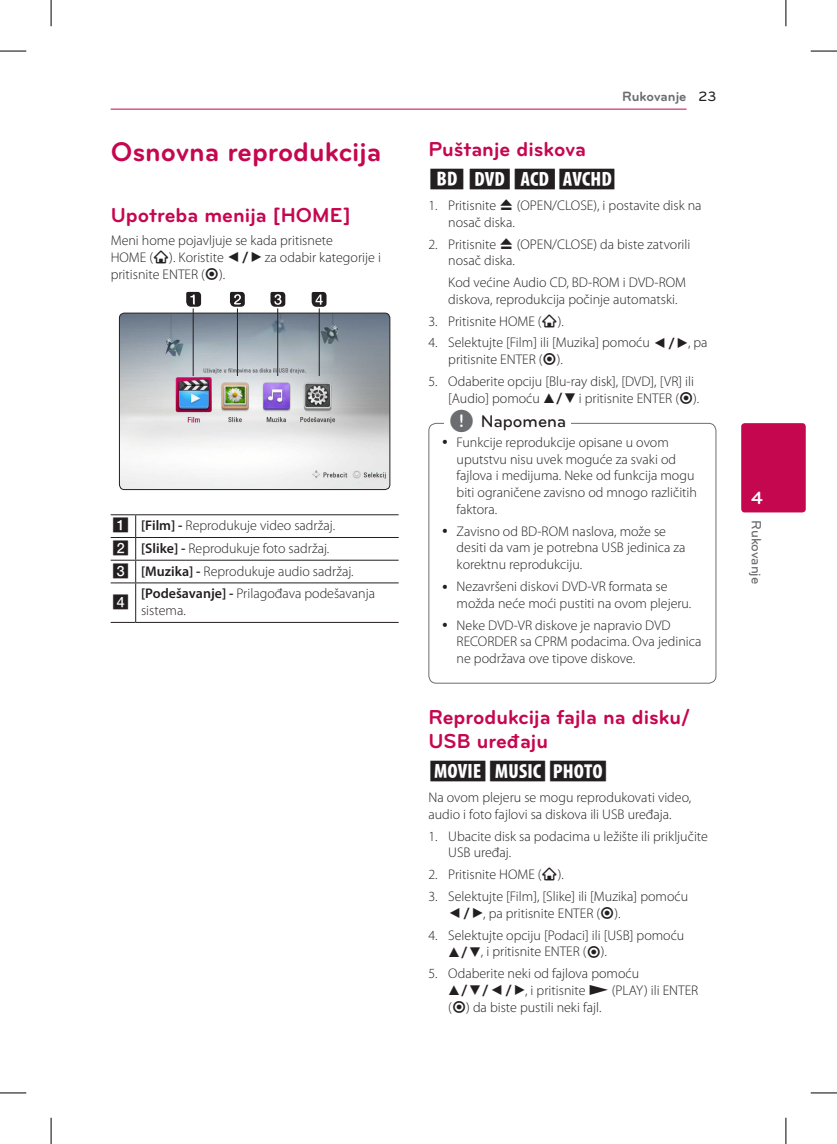
<style>
.page{position:relative;width:837px;height:1144px;background:#fff}
.page>*{position:absolute;margin:0;border:0;box-sizing:border-box;transform-origin:0 0}
.Title_1{font:700 28px "Bryant LG";color:#c50750}
.Title_2{font:700 21px/24.5px "Bryant LG";color:#c50750}
.Content_text_Light{font:21px "UPSYS Common";color:#231f20}
.t1{font:700 18.38px "Bryant LG";color:#fff}
.t2{font:500 17.5px "Bryant LG";color:#231f20}
.Content_text_Num{font:300 14px/16.8px "Myriad Pro";color:#231f20}
.Content_text_Light-2{font:300 14px/16.8px "Myriad Pro";color:#231f20}
.Content_text_SemiBol{font:300 14px/16.8px "Myriad Pro";color:#231f20}
.Contents_Text_Sub_Nu{font:300 14px/16.8px "Myriad Pro";color:#231f20}
.Chapter_Title_Top_R{font:700 14px "Bryant LG";color:#6c6d70}
.Chapter_Title_Side{font:500 14px "Bryant LG";letter-spacing:-.005em;color:#6c6d70}
.Content_text_Light-3{font:14px "UPSYS Boxed Number";color:#231f20}
.Page_No_Right{font:500 14px "Bryant LG";color:#231f20}
.s1{font-family:"UPSYS Font 2013 Basic";font-weight:400}
.s2{font-family:"UPSYS Common";font-weight:400}
.s3{font-weight:600}
.s4{font-family:"UPSYS Common";font-weight:400;font-size:26.25px;color:#6c6d70}
</style>
<div class="page">
<hr style="left:111px;top:109px;width:575px;height:1px;background:#c50750">
<div style="left:741px;top:423px;width:64px;height:89px;background:#c50750;border-radius:3px"></div>
<img style="left:119px;top:313px;width:271px;height:177px">
<div style="left:119px;top:313px;width:271px;height:177px;border:1px solid #231f20;border-radius:5px"></div>
<hr style="left:193px;top:308px;width:1px;height:68px;background:#231f20">
<hr style="left:237px;top:308px;width:1px;height:68px;background:#231f20">
<hr style="left:277px;top:308px;width:1px;height:68px;background:#231f20">
<hr style="left:319px;top:308px;width:1px;height:68px;background:#231f20">
<svg style="left:186px;top:292px;width:15px;height:15px"></svg>
<svg style="left:230px;top:292px;width:15px;height:15px"></svg>
<svg style="left:270px;top:292px;width:15px;height:15px"></svg>
<svg style="left:311px;top:292px;width:15px;height:15px"></svg>
<hr style="left:136px;top:514px;width:262px;height:1px;background:#231f20">
<hr style="left:135px;top:583px;width:1px;height:39px;background:#231f20">
<hr style="left:136px;top:537px;width:262px;height:1px;background:#231f20">
<hr style="left:136px;top:560px;width:262px;height:1px;background:#231f20">
<svg style="left:111px;top:514px;width:25px;height:69px"></svg>
<hr style="left:136px;top:582px;width:262px;height:1px;background:#231f20">
<svg style="left:111px;top:622px;width:25px;height:1px"></svg>
<hr style="left:136px;top:622px;width:262px;height:1px;background:#231f20">
<div style="left:428px;top:423px;width:288px;height:261px;border:1px solid #6c6d70;border-radius:7px"></div>
<div style="left:444px;top:418px;width:126px;height:17px;background:#fff"></div>
<svg style="left:0;top:51px;width:26px;height:1px"></svg>
<svg style="left:810px;top:51px;width:26px;height:1px"></svg>
<svg style="left:0;top:1092px;width:26px;height:1px"></svg>
<svg style="left:810px;top:1092px;width:26px;height:1px"></svg>
<svg style="left:51px;top:0;width:1px;height:26px"></svg>
<svg style="left:51px;top:1118px;width:1px;height:26px"></svg>
<svg style="left:785px;top:0;width:1px;height:26px"></svg>
<svg style="left:785px;top:1118px;width:1px;height:26px"></svg>
<p class="Title_1" style="left:111px;top:135px;width:272px">Osnovna reprodukcija</p>
<p class="Title_2" style="left:111px;top:203px;width:241px">Upotreba menija [HOME]</p>
<p class="Content_text_Light-2" style="left:111px;top:232px;width:272px">Meni home pojavljuje se kada pritisnete<br>HOME (<span class="s1">1</span>). Koristite <span class="s2">A/D</span> za odabir kategorije i pritisnite ENTER (<span class="s2">B</span>).</p>
<p class="Content_text_Light-3" style="left:112px;top:518px;width:19px">a</p>
<p class="Content_text_SemiBol" style="left:141px;top:517px;width:195px"><span class="s3">[Film] -</span> Reprodukuje video sadržaj.</p>
<p class="Content_text_Light-3" style="left:112px;top:540px;width:19px">b</p>
<p class="Content_text_SemiBol" style="left:141px;top:540px;width:190px"><span class="s3">[Slike] -</span> Reprodukuje foto sadržaj.</p>
<p class="Content_text_Light-3" style="left:112px;top:563px;width:19px">c</p>
<p class="Content_text_SemiBol" style="left:141px;top:562px;width:214px"><span class="s3">[Muzika] -</span> Reprodukuje audio sadržaj.</p>
<p class="Content_text_Light-3" style="left:112px;top:594px;width:19px">d</p>
<p class="Content_text_SemiBol" style="left:141px;top:585px;width:235px"><span class="s3">[Podešavanje] -</span> Prilagođava podešavanja sistema.</p>
<p class="Chapter_Title_Top_R" style="left:622px;top:88px;width:66px">Rukovanje</p>
<p class="Page_No_Right" style="left:698px;top:88px;width:19px">23</p>
<p class="Title_2" style="left:428px;top:137px;width:159px">Puštanje diskova</p>
<p class="Content_text_Light" style="left:428px;top:166px;width:190px">ERTO</p>
<p class="Content_text_Num" style="left:448px;top:197px;width:255px;text-indent:-20px">1. Pritisnite <span class="s2">B</span> (OPEN/CLOSE), i postavite disk na nosač diska.</p>
<p class="Content_text_Num" style="left:448px;top:235px;width:243px;text-indent:-20px">2. Pritisnite <span class="s2">B</span> (OPEN/CLOSE) da biste zatvorili nosač diska.</p>
<p class="Contents_Text_Sub_Nu" style="left:448px;top:274px;width:239px">Kod većine Audio CD, BD-ROM i DVD-ROM diskova, reprodukcija počinje automatski.</p>
<p class="Content_text_Num" style="left:428px;top:312px;width:137px">3. Pritisnite HOME (<span class="s1">1</span>).</p>
<p class="Content_text_Num" style="left:448px;top:334px;width:261px;text-indent:-20px">4. Selektujte [Film] ili [Muzika] pomoću <span class="s2">A/D</span>, pa pritisnite ENTER (<span class="s2">B</span>).</p>
<p class="Content_text_Num" style="left:448px;top:373px;width:252px;text-indent:-20px">5. Odaberite opciju [Blu-ray disk], [DVD], [VR] ili [Audio] pomoću <span class="s2">W/S</span> i pritisnite ENTER (<span class="s2">B</span>).</p>
<p class="Content_text_Light-2" style="left:456px;top:433px;width:242px">Funkcije reprodukcije opisane u ovom uputstvu nisu uvek moguće za svaki od fajlova i medijuma. Neke od funkcija mogu biti ograničene zavisno od mnogo različitih faktora.</p>
<p class="Content_text_Light-2" style="left:456px;top:522px;width:230px">Zavisno od BD-ROM naslova, može se desiti da vam je potrebna USB jedinica za korektnu reprodukciju.</p>
<p class="Content_text_Light-2" style="left:456px;top:578px;width:236px">Nezavršeni diskovi DVD-VR formata se možda neće moći pustiti na ovom plejeru.</p>
<p class="Content_text_Light-2" style="left:456px;top:616px;width:246px">Neke DVD-VR diskove je napravio DVD<br>RECORDER sa CPRM podacima. Ova jedinica ne podržava ove tipove diskove.</p>
<p class="t2" style="left:449px;top:410px;width:119px"><span class="s4">,</span> Napomena</p>
<p class="Title_2" style="left:428px;top:704px;width:263px">Reprodukcija fajla na disku/<br>USB uređaju</p>
<p class="Content_text_Light" style="left:428px;top:758px;width:181px">YUI</p>
<p class="Content_text_Light-2" style="left:428px;top:789px;width:264px">Na ovom plejeru se mogu reprodukovati video, audio i foto fajlovi sa diskova ili USB uređaja.</p>
<p class="Content_text_Num" style="left:448px;top:827px;width:261px;text-indent:-20px">1. Ubacite disk sa podacima u ležište ili priključite<br>USB uređaj.</p>
<p class="Content_text_Num" style="left:428px;top:866px;width:137px">2. Pritisnite HOME (<span class="s1">1</span>).</p>
<p class="Content_text_Num" style="left:448px;top:888px;width:241px;text-indent:-20px">3. Selektujte [Film], [Slike] ili [Muzika] pomoću<br><span class="s2">A/D</span>, pa pritisnite ENTER (<span class="s2">B</span>).</p>
<p class="Content_text_Num" style="left:448px;top:926px;width:237px;text-indent:-20px">4. Selektujte opciju [Podaci] ili [USB] pomoću<br><span class="s2">W/S</span>, i pritisnite ENTER (<span class="s2">B</span>).</p>
<p class="Content_text_Num" style="left:448px;top:965px;width:251px;text-indent:-20px">5. Odaberite neki od fajlova pomoću<br><span class="s2">W/S/A/D</span>, i pritisnite <span class="s2">Z</span> (PLAY) ili ENTER (<span class="s2">B</span>) da biste pustili neki fajl.</p>
<p class="t1" style="left:751px;top:486px;width:13px">4</p>
<p class="Chapter_Title_Side" style="left:764px;top:520px;width:66px;rotate:90deg">Rukovanje</p>
</div>
